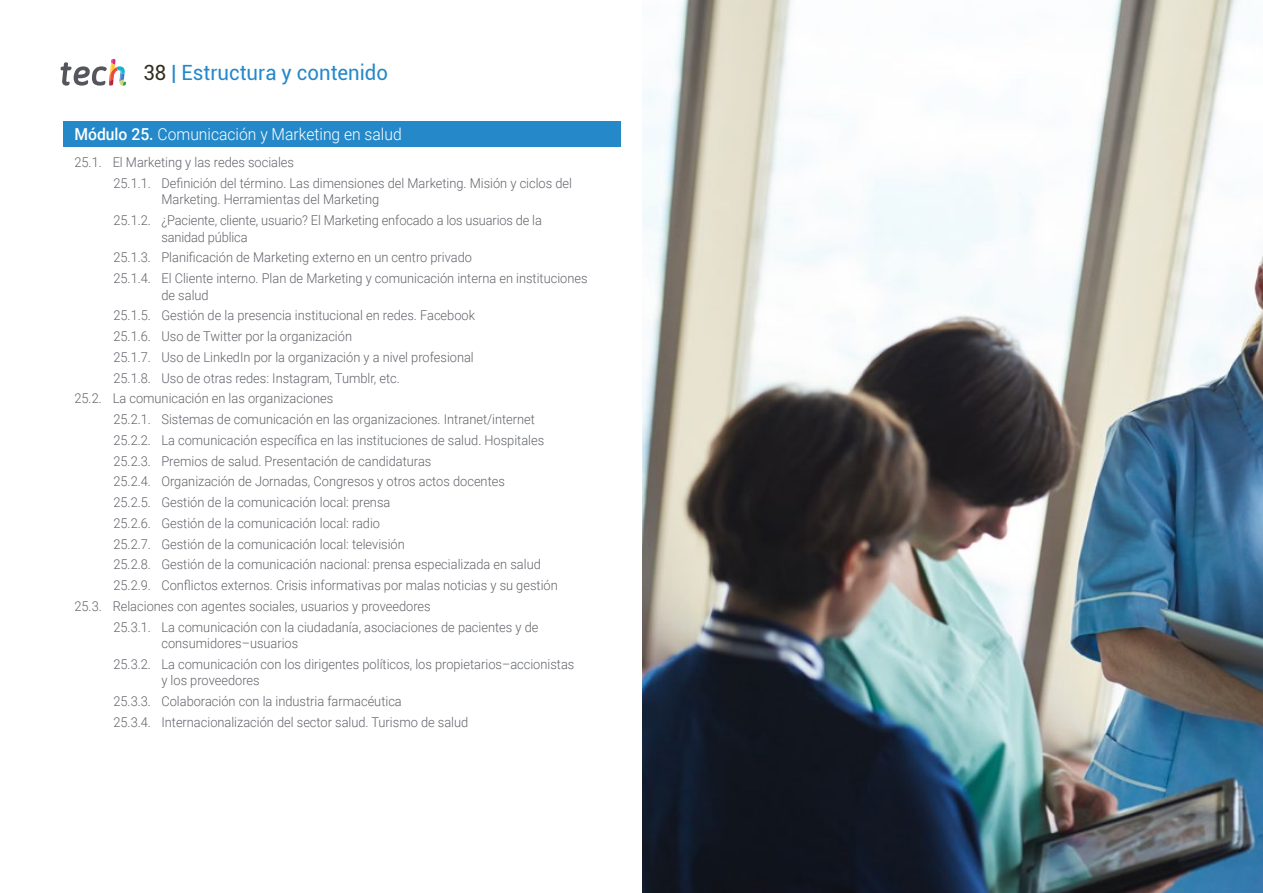
<style>
.page{position:relative;width:1263px;height:893px;background:#fff}
.page>*{position:absolute;margin:0;border:0;box-sizing:border-box;transform-origin:0 0}
.t1{font:21px "Roboto";color:#2488c9}
.t2{font:300 16.5px "Roboto";color:#fff;scale:.95 1}
.t3{font:300 13.5px/20.7px "Roboto";color:#61646a;scale:.95 1}
.s1{color:#312e20}
.s2{font-weight:500}
</style>
<div class="page">
<img style="left:642px;top:0;width:621px;height:893px">
<svg style="left:61px;top:59px;width:65px;height:27px"></svg>
<div style="left:63px;top:121px;width:558px;height:25px;background:#2488c9"></div>
<h1 class="t1" style="left:144px;top:57px;width:246px"><span class="s1">38</span> | Estructura y contenido</h1>
<p class="t2" style="left:74px;top:123px;width:346px"><span class="s2">Módulo 25.</span> Comunicación y Marketing en salud</p>
<p class="t3" style="left:113px;top:151px;width:484px;text-indent:-39px">25.1. El Marketing y las redes sociales<br>25.1.1. Definición del término. Las dimensiones del Marketing. Misión y ciclos del</p>
<p class="t3" style="left:113px;top:189px;width:453px;text-indent:48px">Marketing. Herramientas del Marketing<br>25.1.2. ¿Paciente, cliente, usuario? El Marketing enfocado a los usuarios de la</p>
<p class="t3" style="left:113px;top:226px;width:501px;text-indent:48px">sanidad pública<br>25.1.3. Planificación de Marketing externo en un centro privado<br>25.1.4. El Cliente interno. Plan de Marketing y comunicación interna en instituciones</p>
<p class="t3" style="left:161px;top:284px;width:51px">de salud</p>
<p class="t3" style="left:113px;top:305px;width:382px">25.1.5. Gestión de la presencia institucional en redes. Facebook</p>
<p class="t3" style="left:113px;top:325px;width:253px">25.1.6. Uso de Twitter por la organización</p>
<p class="t3" style="left:113px;top:346px;width:381px">25.1.7. Uso de LinkedIn por la organización y a nivel profesional</p>
<p class="t3" style="left:113px;top:367px;width:303px">25.1.8. Uso de otras redes: Instagram, Tumblr, etc.</p>
<p class="t3" style="left:74px;top:388px;width:274px">25.2. La comunicación en las organizaciones</p>
<p class="t3" style="left:113px;top:408px;width:445px">25.2.1. Sistemas de comunicación en las organizaciones. Intranet/internet</p>
<p class="t3" style="left:113px;top:429px;width:455px">25.2.2. La comunicación específica en las instituciones de salud. Hospitales</p>
<p class="t3" style="left:113px;top:450px;width:336px">25.2.3. Premios de salud. Presentación de candidaturas</p>
<p class="t3" style="left:113px;top:471px;width:414px">25.2.4. Organización de Jornadas, Congresos y otros actos docentes</p>
<p class="t3" style="left:113px;top:491px;width:293px">25.2.5. Gestión de la comunicación local: prensa</p>
<p class="t3" style="left:113px;top:512px;width:282px">25.2.6. Gestión de la comunicación local: radio</p>
<p class="t3" style="left:113px;top:533px;width:308px">25.2.7. Gestión de la comunicación local: televisión</p>
<p class="t3" style="left:113px;top:554px;width:451px">25.2.8. Gestión de la comunicación nacional: prensa especializada en salud</p>
<p class="t3" style="left:113px;top:574px;width:469px">25.2.9. Conflictos externos. Crisis informativas por malas noticias y su gestión</p>
<p class="t3" style="left:74px;top:595px;width:377px">25.3. Relaciones con agentes sociales, usuarios y proveedores</p>
<p class="t3" style="left:113px;top:616px;width:449px">25.3.1. La comunicación con la ciudadanía, asociaciones de pacientes y de</p>
<p class="t3" style="left:113px;top:632px;width:487px;text-indent:48px">consumidores–usuarios<br>25.3.2. La comunicación con los dirigentes políticos, los propietarios–accionistas</p>
<p class="t3" style="left:113px;top:670px;width:375px;text-indent:48px">y los proveedores<br>25.3.3. Colaboración con la industria farmacéutica<br>25.3.4. Internacionalización del sector salud. Turismo de salud</p>
</div>
